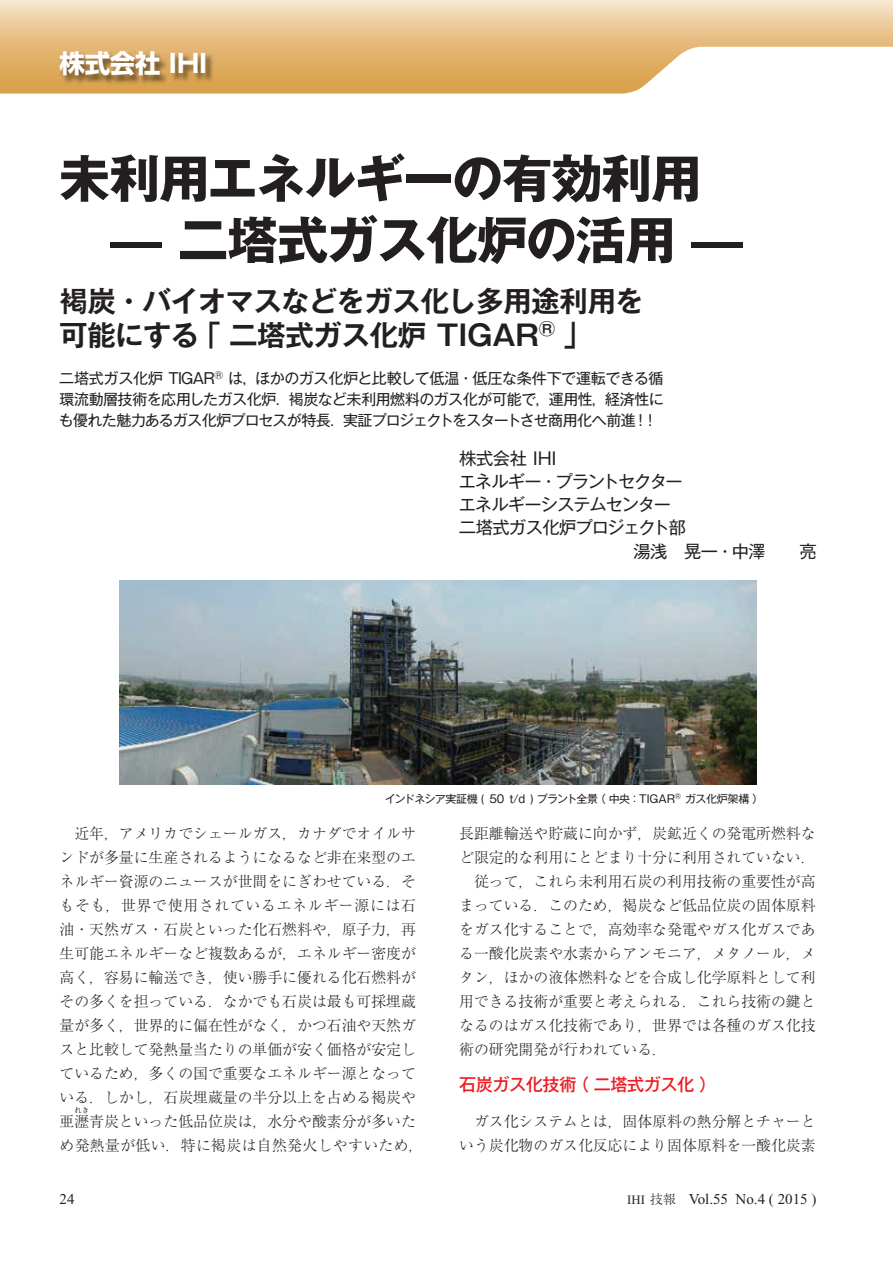
<style>
.page{position:relative;width:893px;height:1263px;background:#fff}
.page>*{position:absolute;margin:0;border:0;box-sizing:border-box;transform-origin:0 0}
.t1{font:700 51px/61.5px "Gothic MB101 Pro";letter-spacing:-.025em;color:#231f20}
.t2{font:700 28.5px/34.5px "Gothic MB101 Pro De";letter-spacing:-.015em;color:#231f20}
.t3{font:700 25.5px "Shin Go Pro";letter-spacing:-.005em;color:#fff}
.t4{font:17.25px "Gothic MB101 Pro";letter-spacing:-.055em;color:#231f20}
.t5{font:500 17.25px "Gothic MB101 Pro";letter-spacing:-.02em;color:#ee1d23}
.t6{font:300 15px/24px "Ryumin Pro";color:#231f20;text-align:justify}
.t7{font:15px/21px "Gothic MB101 Pro";letter-spacing:-.055em;color:#231f20;text-align:justify}
.t8{font:15px "Times New Roman";color:#231f20}
.t9{font:300 15px "Ryumin Pro";letter-spacing:.025em;color:#231f20}
.t10{font:10.95px "Gothic MB101 Pro";letter-spacing:-.035em;color:#231f20}
.t11{font:300 7.5px "Ryumin Pro";color:#231f20}
.s1{font-size:12.75px}
.s2{font-family:"Ryumin Pro";font-weight:300;font-size:12.75px}
</style>
<div class="page">
<svg style="left:0;top:0;width:893px;height:94px;background:#eac998"></svg>
<img style="left:60px;top:51px;width:154px;height:33px">
<img style="left:119px;top:581px;width:638px;height:204px">
<h3 class="t3" style="left:59px;top:44px;width:149px">株式会社 IHI</h3>
<h1 class="t1" style="left:59px;top:142px;width:685px">未利用エネルギーの有効利用　̶ 二塔式ガス化炉の活用 ̶</h1>
<h2 class="t2" style="left:59px;top:280px;width:586px">褐炭・バイオマスなどをガス化し多用途利用を可能にする「二塔式ガス化炉 TIGAR<sup>®</sup> 」</h2>
<p class="t7" style="left:59px;top:366px;width:606px">二塔式ガス化炉 TIGAR<sup>®</sup> は，ほかのガス化炉と比較して低温・低圧な条件下で運転できる循環流動層技術を応用したガス化炉．褐炭など未利用燃料のガス化が可能で，運用性，経済性にも優れた魅力あるガス化炉プロセスが特長．実証プロジェクトをスタートさせ商用化へ前進！！</p>
<p class="t4" style="left:459px;top:444px;width:99px">株式会社 IHI</p>
<p class="t4" style="left:459px;top:467px;width:225px">エネルギー・プラントセクター</p>
<p class="t4" style="left:459px;top:490px;width:214px">エネルギーシステムセンター</p>
<p class="t4" style="left:459px;top:513px;width:228px">二塔式ガス化炉プロジェクト部</p>
<p class="t4" style="left:633px;top:537px;width:185px">湯浅　晃一・中澤　　亮</p>
<p class="t10" style="left:385px;top:789px;width:380px">インドネシア実証機 ( 50 t/d ) プラント全景（中央：TIGAR<sup>®</sup> ガス化炉架構）</p>
<p class="t6" style="left:60px;top:820px;width:358px;text-indent:15px">近年，アメリカでシェールガス，カナダでオイルサンドが多量に生産されるようになるなど非在来型のエネルギー資源のニュースが世間をにぎわせている．そもそも，世界で使用されているエネルギー源には石油・天然ガス・石炭といった化石燃料や，原子力，再生可能エネルギーなど複数あるが，エネルギー密度が高く，容易に輸送でき，使い勝手に優れる化石燃料がその多くを担っている．なかでも石炭は最も可採埋蔵量が多く，世界的に偏在性がなく，かつ石油や天然ガスと比較して発熱量当たりの単価が安く価格が安定しているため，多くの国で重要なエネルギー源となっている．しかし，石炭埋蔵量の半分以上を占める褐炭や亜瀝青炭といった低品位炭は，水分や酸素分が多いた</p>
<p class="t11" style="left:74px;top:1104px;width:16px">れき</p>
<p class="t9" style="left:60px;top:1133px;width:365px">め発熱量が低い．特に褐炭は自然発火しやすいため，</p>
<p class="t6" style="left:459px;top:820px;width:358px">長距離輸送や貯蔵に向かず，炭鉱近くの発電所燃料な</p>
<p class="t6" style="left:459px;top:844px;width:358px">ど限定的な利用にとどまり十分に利用されていない．</p>
<p class="t6" style="left:474px;top:868px;width:343px">従って，これら未利用石炭の利用技術の重要性が高</p>
<p class="t6" style="left:459px;top:892px;width:358px">まっている．このため，褐炭など低品位炭の固体原料</p>
<p class="t6" style="left:459px;top:916px;width:358px">をガス化することで，高効率な発電やガス化ガスであ</p>
<p class="t6" style="left:459px;top:940px;width:358px">る一酸化炭素や水素からアンモニア，メタノール，メ</p>
<p class="t6" style="left:459px;top:964px;width:358px">タン，ほかの液体燃料などを合成し化学原料として利</p>
<p class="t6" style="left:459px;top:988px;width:358px">用できる技術が重要と考えられる．これら技術の鍵と</p>
<p class="t6" style="left:459px;top:1012px;width:358px">なるのはガス化技術であり，世界では各種のガス化技</p>
<p class="t6" style="left:459px;top:1036px;width:209px">術の研究開発が行われている．</p>
<p class="t5" style="left:459px;top:1070px;width:258px">石炭ガス化技術（二塔式ガス化）</p>
<p class="t6" style="left:459px;top:1108px;width:358px;text-align:right">ガス化システムとは，固体原料の熱分解とチャーという炭化物のガス化反応により固体原料を一酸化炭素</p>
<p class="t8" style="left:60px;top:1191px;width:16px">24</p>
<p class="t8" style="left:627px;top:1191px;width:191px"><span class="s1">IHI</span> <span class="s2">技報　</span>Vol.55 No.4 ( 2015 )</p>
</div>
